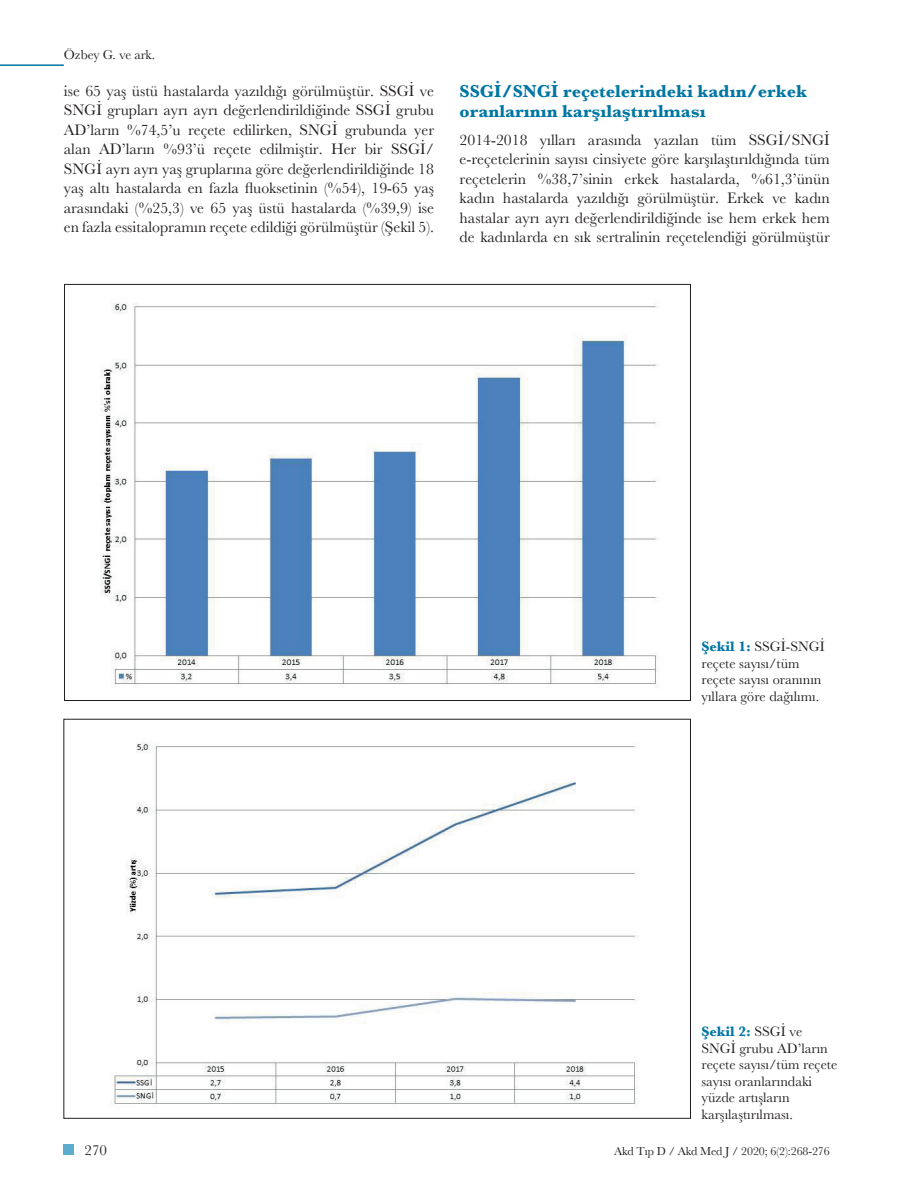
<style>
.page{position:relative;width:915px;height:1191px;background:#fff}
.page>*{position:absolute;margin:0;border:0;box-sizing:border-box;transform-origin:0 0}
.t1{font:700 18px/19.5px "Baskerville";color:#0076a3}
.t2{font:15.75px/19.5px "Baskerville";color:#231f20;text-align:justify}
.t3{font:15px "Baskerville";color:#231f20}
.t4{font:14.25px/16.5px "Baskerville";color:#231f20}
.t5{font:13.5px "Baskerville";color:#231f20}
.t6{font:12px "Baskerville";letter-spacing:-.01em;color:#231f20}
.s1{font-weight:700;color:#0076a3}
</style>
<div class="page">
<div style="left:64px;top:1144px;width:10px;height:10px;background:#5aadcd"></div>
<hr style="left:0;top:64px;width:64px;height:2px;background:#0076a3">
<img style="left:100px;top:303px;width:559px;height:385px">
<img style="left:114px;top:742px;width:524px;height:362px">
<p class="t5" style="left:64px;top:46px;width:93px">Özbey G. ve ark.</p>
<p class="t2" style="left:64px;top:81px;width:371px">ise 65 yaş üstü hastalarda yazıldığı görülmüştür. SSGİ ve SNGİ grupları ayrı ayrı değerlendirildiğinde SSGİ grubu AD’ların %74,5’u reçete edilirken, SNGİ grubunda yer alan AD’ların %93’ü reçete edilmiştir. Her bir SSGİ/ SNGİ ayrı ayrı yaş gruplarına göre değerlendirildiğinde 18 yaş altı hastalarda en fazla fluoksetinin (%54), 19-65 yaş arasındaki (%25,3) ve 65 yaş üstü hastalarda (%39,9) ise en fazla essitalopramın reçete edildiği görülmüştür (Şekil 5).</p>
<p class="t1" style="left:459px;top:82px;width:349px">SSGİ/SNGİ reçetelerindeki kadın/erkek oranlarının karşılaştırılması</p>
<p class="t2" style="left:459px;top:130px;width:371px">2014-2018 yılları arasında yazılan tüm SSGİ/SNGİ e-reçetelerinin sayısı cinsiyete göre karşılaştırıldığında tüm reçetelerin %38,7’sinin erkek hastalarda, %61,3’ünün kadın hastalarda yazıldığı görülmüştür. Erkek ve kadın hastalar ayrı ayrı değerlendirildiğinde ise hem erkek hem de kadınlarda en sık sertralinin reçetelendiği görülmüştür</p>
<p class="t3" style="left:84px;top:1140px;width:24px">270</p>
<p class="t4" style="left:701px;top:638px;width:125px"><span class="s1">Şekil 1:</span> SSGİ-SNGİ reçete sayısı/tüm reçete sayısı oranının yıllara göre dağılımı.</p>
<p class="t4" style="left:701px;top:1023px;width:137px"><span class="s1">Şekil 2:</span> SSGİ ve<br>SNGİ grubu AD’ların reçete sayısı/tüm reçete sayısı oranlarındaki yüzde artışların karşılaştırılması.</p>
<p class="t6" style="left:614px;top:1143px;width:217px">Akd Tıp D / Akd Med J / 2020; 6(2):268-276</p>
</div>
